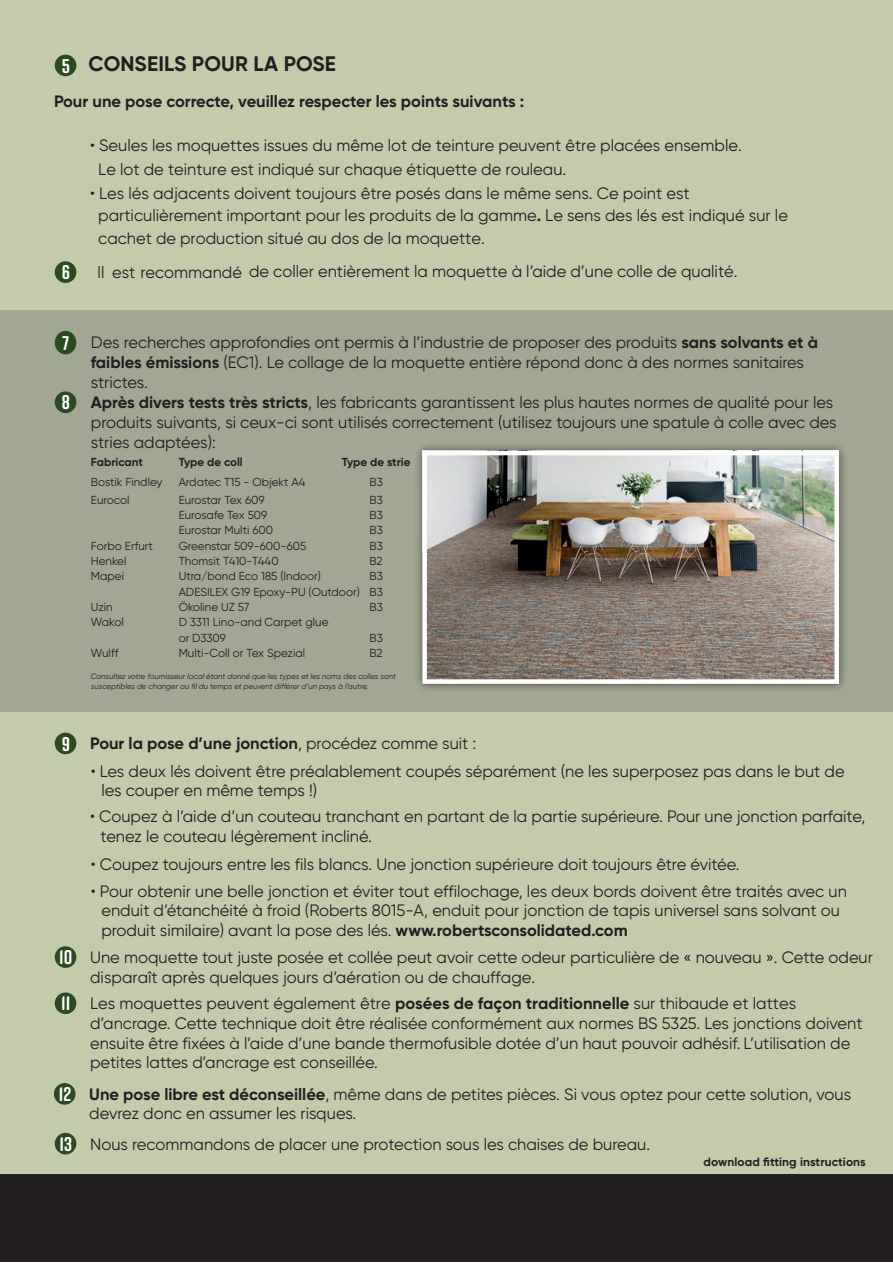
<style>
.page{position:relative;width:893px;height:1263px;background:#fff}
.page>*{position:absolute;margin:0;border:0;box-sizing:border-box;transform-origin:0 0}
.t1{font:700 21px "Gilroy";letter-spacing:.005em;color:#231f20}
.t2{font:700 19.8px "Rift Soft";color:#fff}
.t3{font:16.5px/19.8px "Gilroy";color:#231f20}
.t4{font:700 16.5px "Gilroy";color:#231f20}
.t5{font:700 12px "Gilroy";letter-spacing:.01em;color:#231f20}
.t6{font:11.55px/15.3px "Gilroy";color:#231f20;text-align:right}
.t7{font:700 11.55px "Gilroy";color:#231f20}
.t8{font:italic 7.8px/10.1px "Gilroy";color:#231f20}
.s1{font-weight:700}
.s2{font-family:"Rift Soft";font-weight:700;font-size:19.8px;color:#fff}
.s3{font-family:"Rift Soft";font-size:19.8px;color:#fff}
.s4{font-weight:400}
</style>
<div class="page">
<div style="left:0;top:0;width:893px;height:1189px;background:#c4cbab"></div>
<div style="left:0;top:1174px;width:893px;height:88px;background:#231f20"></div>
<div style="left:55px;top:261px;width:21px;height:22px;background:#2c4a20;border-radius:50%"></div>
<div style="left:0;top:310px;width:893px;height:402px;background:#a1a793"></div>
<div style="left:413px;top:442px;width:435px;height:251px;background:#231f20;opacity:.65"></div>
<img style="left:427px;top:456px;width:407px;height:223px">
<div style="left:422px;top:451px;width:417px;height:233px;border:4px solid #fff"></div>
<div style="left:55px;top:331px;width:21px;height:23px;background:#2c4a20;border-radius:50%"></div>
<div style="left:55px;top:391px;width:21px;height:22px;background:#2c4a20;border-radius:50%"></div>
<div style="left:55px;top:733px;width:21px;height:21px;background:#2c4a20;border-radius:50%"></div>
<div style="left:55px;top:946px;width:21px;height:22px;background:#2c4a20;border-radius:50%"></div>
<div style="left:55px;top:992px;width:21px;height:22px;background:#2c4a20;border-radius:50%"></div>
<div style="left:54px;top:1083px;width:22px;height:22px;background:#2c4a20;border-radius:50%"></div>
<div style="left:55px;top:1133px;width:21px;height:21px;background:#2c4a20;border-radius:50%"></div>
<div style="left:55px;top:55px;width:21px;height:21px;background:#2c4a20;border-radius:50%"></div>
<p class="t2" style="left:62px;top:51px;width:10px">5</p>
<p class="t1" style="left:89px;top:50px;width:249px">CONSEILS POUR LA POSE</p>
<p class="t4" style="left:54px;top:91px;width:472px">Pour une pose correcte, veuillez respecter les points suivants :</p>
<p class="t3" style="left:98px;top:134px;width:645px;line-height:23.9px;text-indent:-8px">• Seules les moquettes issues du même lot de teinture peuvent être placées ensemble.<br>Le lot de teinture est indiqué sur chaque étiquette de rouleau.</p>
<p class="t3" style="left:98px;top:182px;width:691px;line-height:22.6px;text-indent:-8px">• Les lés adjacents doivent toujours être posés dans le même sens. Ce point est particulièrement important pour les produits de la gamme<span class="s1">.</span> Le sens des lés est indiqué sur le cachet de production situé au dos de la moquette.</p>
<p class="t2" style="left:62px;top:258px;width:10px">6</p>
<p class="t3" style="left:98px;top:261px;width:641px">ll est recommandé de coller entièrement la moquette à l’aide d’une colle de qualité.</p>
<p class="t3" style="left:62px;top:332px;width:757px"><span class="s2">7</span> Des recherches approfondies ont permis à l’industrie de proposer des produits <span class="s1">sans solvants et à</span></p>
<p class="t3" style="left:91px;top:352px;width:715px"><span class="s1">faibles émissions</span> (EC1). Le collage de la moquette entière répond donc à des normes sanitaires</p>
<p class="t3" style="left:91px;top:372px;width:59px">strictes.</p>
<p class="t3" style="left:62px;top:392px;width:773px"><span class="s2">8</span> <span class="s1">Après divers tests très stricts</span>, les fabricants garantissent les plus hautes normes de qualité pour les</p>
<p class="t3" style="left:91px;top:412px;width:747px">produits suivants, si ceux-ci sont utilisés correctement (utilisez toujours une spatule à colle avec des</p>
<p class="t3" style="left:91px;top:432px;width:126px">stries adaptées):</p>
<p class="t7" style="left:91px;top:455px;width:54px">Fabricant</p>
<p class="t7" style="left:179px;top:455px;width:66px">Type de coll</p>
<p class="t7" style="left:342px;top:455px;width:70px">Type de strie</p>
<p class="t6" style="left:91px;top:474px;width:73px">Bostik Findley</p>
<p class="t6" style="left:179px;top:474px;width:128px">Ardatec T15 - Objekt A4</p>
<p class="t6" style="left:369px;top:474px;width:15px">B3</p>
<p class="t6" style="left:91px;top:492px;width:40px">Eurocol</p>
<p class="t6" style="left:179px;top:492px;width:88px">Eurostar Tex 609</p>
<p class="t6" style="left:369px;top:492px;width:15px">B3</p>
<p class="t6" style="left:179px;top:507px;width:90px">Eurosafe Tex 509</p>
<p class="t6" style="left:369px;top:507px;width:15px">B3</p>
<p class="t6" style="left:179px;top:522px;width:96px">Eurostar Multi 600</p>
<p class="t6" style="left:369px;top:522px;width:15px">B3</p>
<p class="t6" style="left:91px;top:538px;width:64px">Forbo Erfurt</p>
<p class="t6" style="left:179px;top:538px;width:129px">Greenstar 509-600-605</p>
<p class="t6" style="left:369px;top:538px;width:15px">B3</p>
<p class="t6" style="left:91px;top:553px;width:37px">Henkel</p>
<p class="t6" style="left:179px;top:553px;width:102px">Thomsit T410-T440</p>
<p class="t6" style="left:370px;top:553px;width:14px">B2</p>
<p class="t6" style="left:91px;top:568px;width:35px">Mapei</p>
<p class="t6" style="left:179px;top:568px;width:144px">Utra/bond Eco 185 (Indoor)</p>
<p class="t6" style="left:179px;top:568px;width:206px">B3<br>ADESILEX G19 Epoxy-PU (Outdoor) B3</p>
<p class="t6" style="left:91px;top:599px;width:23px">Uzin</p>
<p class="t6" style="left:179px;top:599px;width:72px">Ökoline UZ 57</p>
<p class="t6" style="left:369px;top:599px;width:15px">B3</p>
<p class="t6" style="left:91px;top:614px;width:34px">Wakol</p>
<p class="t6" style="left:179px;top:614px;width:151px;text-align:left">D 3311 Lino-and Carpet glue or D3309</p>
<p class="t6" style="left:369px;top:630px;width:15px">B3</p>
<p class="t6" style="left:91px;top:645px;width:29px">Wulff</p>
<p class="t6" style="left:179px;top:645px;width:128px">Multi-Coll or Tex Spezial</p>
<p class="t6" style="left:370px;top:645px;width:14px">B2</p>
<p class="t8" style="left:91px;top:671px;width:307px">Consultez votre fournisseur local étant donné que les types et les noms des colles sont susceptibles de changer au fil du temps et peuvent différer d’un pays à l’autre.</p>
<p class="t4" style="left:62px;top:733px;width:416px"><span class="s3">9</span> Pour la pose d’une jonction<span class="s4">, procédez comme suit :</span></p>
<p class="t3" style="left:101px;top:761px;width:745px;text-indent:-10px">• Les deux lés doivent être préalablement coupés séparément (ne les superposez pas dans le but de les couper en même temps !)</p>
<p class="t3" style="left:101px;top:807px;width:766px;text-indent:-10px">• Coupez à l’aide d’un couteau tranchant en partant de la partie supérieure. Pour une jonction parfaite, tenez le couteau légèrement incliné.</p>
<p class="t3" style="left:91px;top:854px;width:650px">• Coupez toujours entre les fils blancs. Une jonction supérieure doit toujours être évitée.</p>
<p class="t3" style="left:101px;top:881px;width:747px;text-indent:-10px">• Pour obtenir une belle jonction et éviter tout effilochage, les deux bords doivent être traités avec un enduit d’étanchéité à froid (Roberts 8015-A, enduit pour jonction de tapis universel sans solvant ou produit similaire) avant la pose des lés. <span class="s1">www.robertsconsolidated.com</span></p>
<p class="t2" style="left:59px;top:943px;width:15px">10</p>
<p class="t2" style="left:61px;top:989px;width:11px">11</p>
<p class="t3" style="left:90px;top:947px;width:784px">Une moquette tout juste posée et collée peut avoir cette odeur particulière de « nouveau ». Cette odeur disparaît après quelques jours d’aération ou de chauffage.</p>
<p class="t3" style="left:90px;top:993px;width:774px">Les moquettes peuvent également être <span class="s1">posées de façon traditionnelle</span> sur thibaude et lattes d’ancrage. Cette technique doit être réalisée conformément aux normes BS 5325. Les jonctions doivent ensuite être fixées à l’aide d’une bande thermofusible dotée d’un haut pouvoir adhésif. L’utilisation de petites lattes d’ancrage est conseillée.</p>
<p class="t3" style="left:89px;top:1084px;width:763px"><span class="s1">Une pose libre est déconseillée</span>, même dans de petites pièces. Si vous optez pour cette solution, vous devrez donc en assumer les risques.</p>
<p class="t2" style="left:59px;top:1080px;width:14px">12</p>
<p class="t3" style="left:60px;top:1134px;width:592px"><span class="s2">13</span> Nous recommandons de placer une protection sous les chaises de bureau.</p>
<p class="t5" style="left:703px;top:1154px;width:164px">download fitting instructions</p>
</div>
